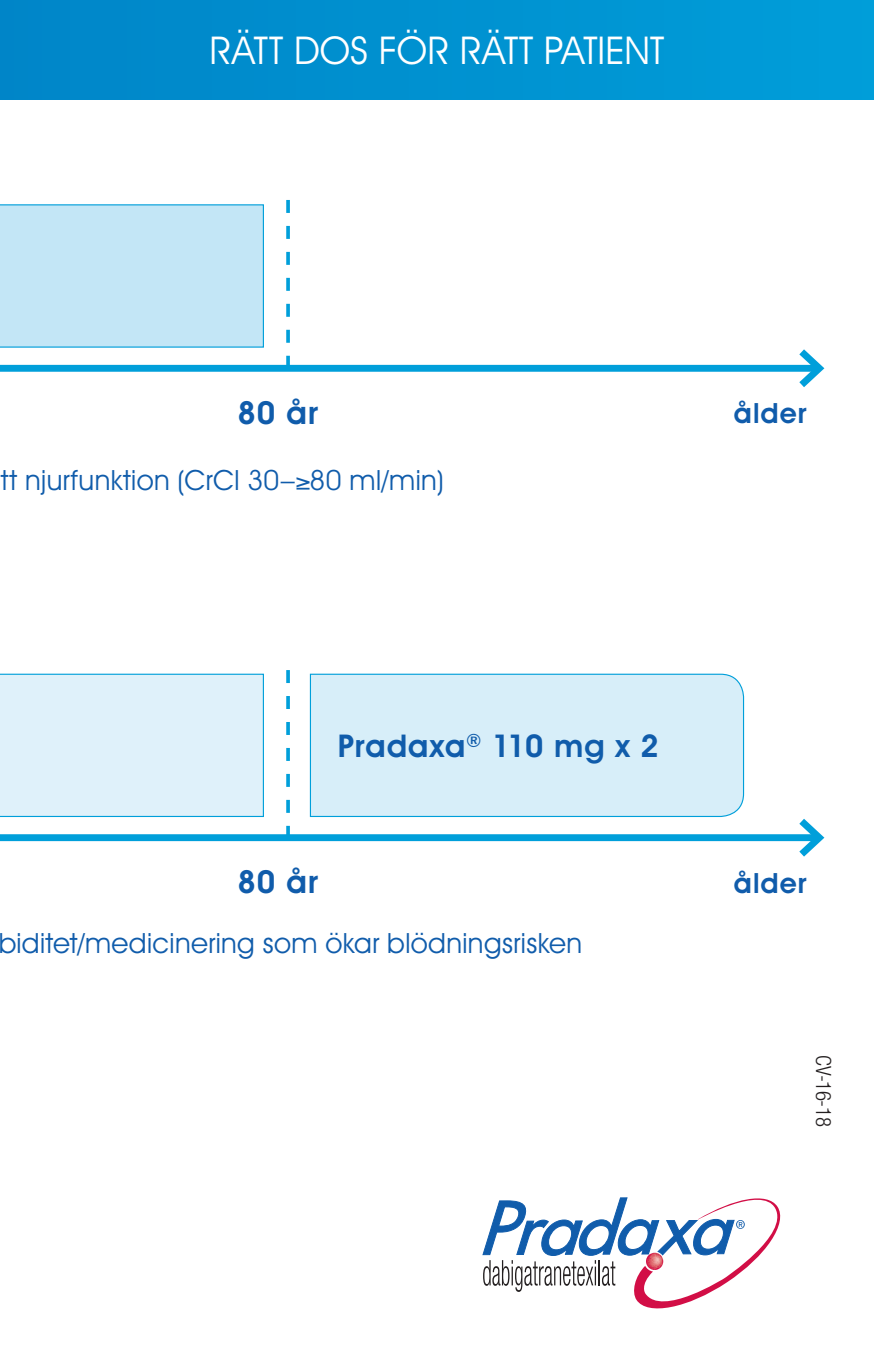
<style>
.page{position:relative;width:874px;height:1370px;background:#fff}
.page>*{position:absolute;margin:0;border:0;box-sizing:border-box;transform-origin:0 0}
.t1{font:38.5px "Avant Garde IT Cby BT";color:#fff}
.Graph_title{font:600 31.85px "Avant Garde IT Cby BT";letter-spacing:.035em;color:#105cab}
.Graph_title-2{font:600 31.5px "Avant Garde IT Cby BT";letter-spacing:.03em;color:#105cab}
.t2{font:28px "Avant Garde IT Cby BT";letter-spacing:.015em;color:#105cab}
.Graph_title-3{font:600 28px "Avant Garde IT Cby BT";letter-spacing:.04em;color:#105cab}
.t3{font:300 condensed 21px "Helvetica Neue LT Std";color:#231f20}
</style>
<div class="page">
<div style="left:0;top:0;width:873px;height:99px;background:#0091d0"></div>
<svg style="left:482px;top:1197px;width:297px;height:112px"></svg>
<div style="left:0;top:204px;width:264px;height:144px;background:#c3e6f6"></div>
<svg style="left:286px;top:200px;width:4px;height:165px"></svg>
<svg style="left:286px;top:670px;width:4px;height:164px"></svg>
<div style="left:309px;top:673px;width:435px;height:144px;background:#d7eef9"></div>
<div style="left:0;top:365px;width:818px;height:7px;background:#009fda"></div>
<svg style="left:791px;top:349px;width:34px;height:38px"></svg>
<div style="left:0;top:673px;width:264px;height:144px;background:#dff1fa"></div>
<div style="left:0;top:834px;width:818px;height:7px;background:#009fda"></div>
<svg style="left:791px;top:819px;width:34px;height:38px"></svg>
<p class="t1" style="left:210px;top:27px;width:455px">RÄTT DOS FÖR RÄTT PATIENT</p>
<p class="Graph_title" style="left:237px;top:393px;width:82px">80 år</p>
<p class="t2" style="left:1px;top:463px;width:444px">tt njurfunktion (CrCl 30–≥80 ml/min)</p>
<p class="Graph_title-3" style="left:733px;top:396px;width:74px">ålder</p>
<p class="Graph_title-2" style="left:337px;top:727px;width:322px">Pradaxa<sup>®</sup> 110 mg x 2</p>
<p class="Graph_title" style="left:237px;top:862px;width:82px">80 år</p>
<p class="Graph_title-3" style="left:733px;top:866px;width:74px">ålder</p>
<p class="t2" style="left:-2px;top:926px;width:585px">biditet/medicinering som ökar blödningsrisken</p>
<p class="t3" style="left:835px;top:1054px;width:73px;rotate:90deg">CV-16-18</p>
</div>
